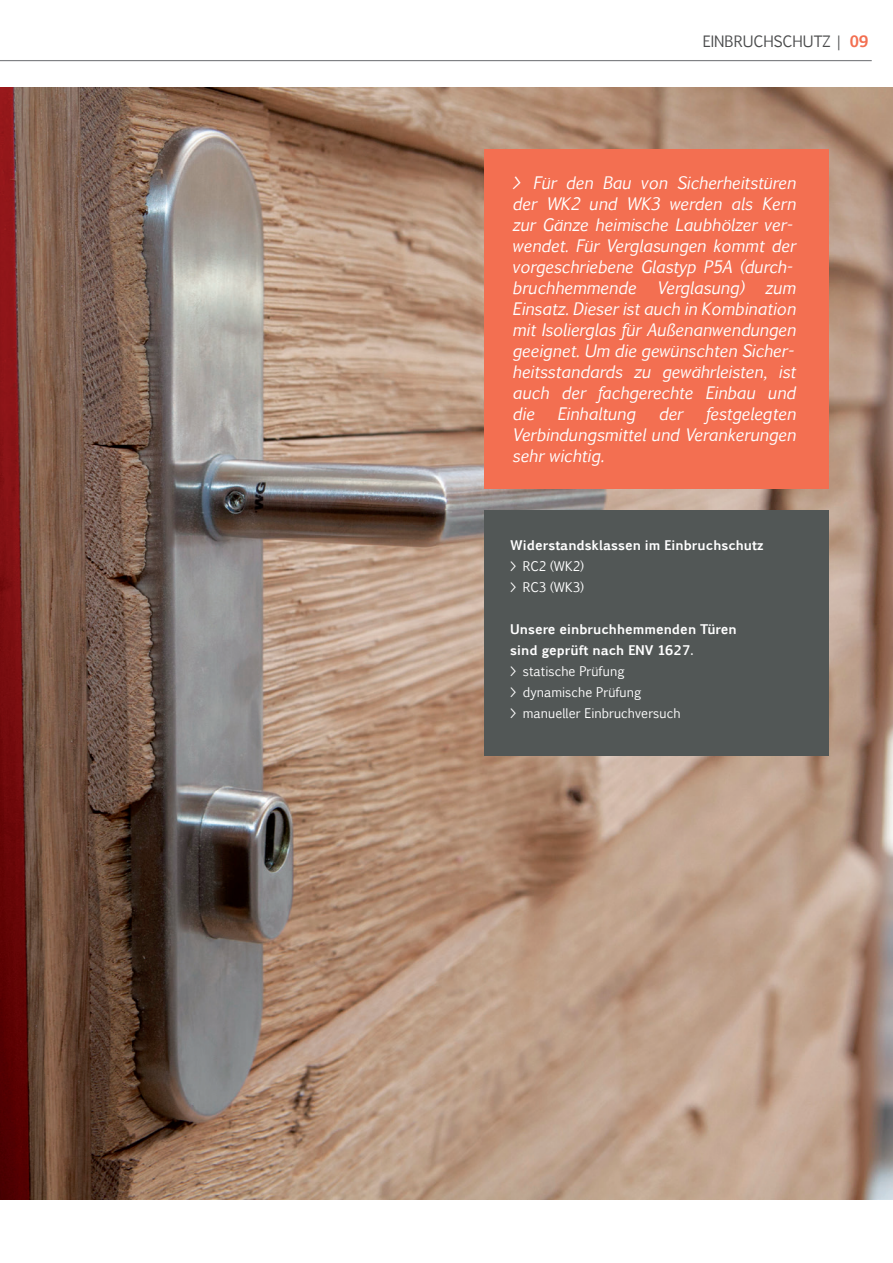
<style>
.page{position:relative;width:893px;height:1263px;background:#fff}
.page>*{position:absolute;margin:0;border:0;box-sizing:border-box;transform-origin:0 0}
.t1{font:italic 16.5px/21px "Pigiarniq";letter-spacing:-.01em;color:#fff}
.t2{font:15px "Pigiarniq";color:#4b4c4d}
.t3{font:700 12.75px/21px "Pigiarniq";color:#fff}
.t4{font:12.75px/21px "Pigiarniq";color:#fff}
.s1{font-weight:700;color:#f36f51}
</style>
<div class="page">
<img style="left:0;top:87px;width:893px;height:1112px">
<hr style="left:0;top:60px;width:872px;height:1px;background:#808285">
<div style="left:485px;top:150px;width:344px;height:339px;background:#f36f51"></div>
<div style="left:485px;top:510px;width:344px;height:245px;background:#525756"></div>
<p class="t2" style="left:703px;top:31px;width:168px">EINBRUCHSCHUTZ | <span class="s1">09</span></p>
<p class="t1" style="left:512px;top:173px;width:285px">&gt; Für den Bau von Sicherheitstüren der WK2 und WK3 werden als Kern zur Gänze heimische Laubhölzer ver&shy;wendet. Für Verglasungen kommt der vorgeschriebene Glastyp P5A (durch&shy;bruchhemmende Verglasung) zum Einsatz. Dieser ist auch in Kombination mit Isolierglas für Außenanwendungen geeignet. Um die gewünschten Sicher&shy;heitsstandards zu gewährleisten, ist auch der fachgerechte Einbau und die</p>
<p class="t1" style="left:512px;top:404px;width:285px;text-align:justify;text-indent:193px">festgelegten Verbindungsmittel und Verankerungen sehr wichtig.</p>
<p class="t1" style="left:557px;top:404px;width:80px">Einhaltung</p>
<p class="t1" style="left:658px;top:404px;width:26px">der</p>
<p class="t3" style="left:510px;top:535px;width:255px">Widerstandsklassen im Einbruchschutz</p>
<p class="t4" style="left:510px;top:556px;width:75px">&gt; RC2 (WK2) &gt; RC3 (WK3)</p>
<p class="t3" style="left:510px;top:619px;width:228px">Unsere einbruchhemmenden Türen sind geprüft nach ENV 1627.</p>
<p class="t4" style="left:510px;top:661px;width:172px">&gt; statische Prüfung<br>&gt; dynamische Prüfung<br>&gt; manueller Einbruchversuch</p>
</div>
